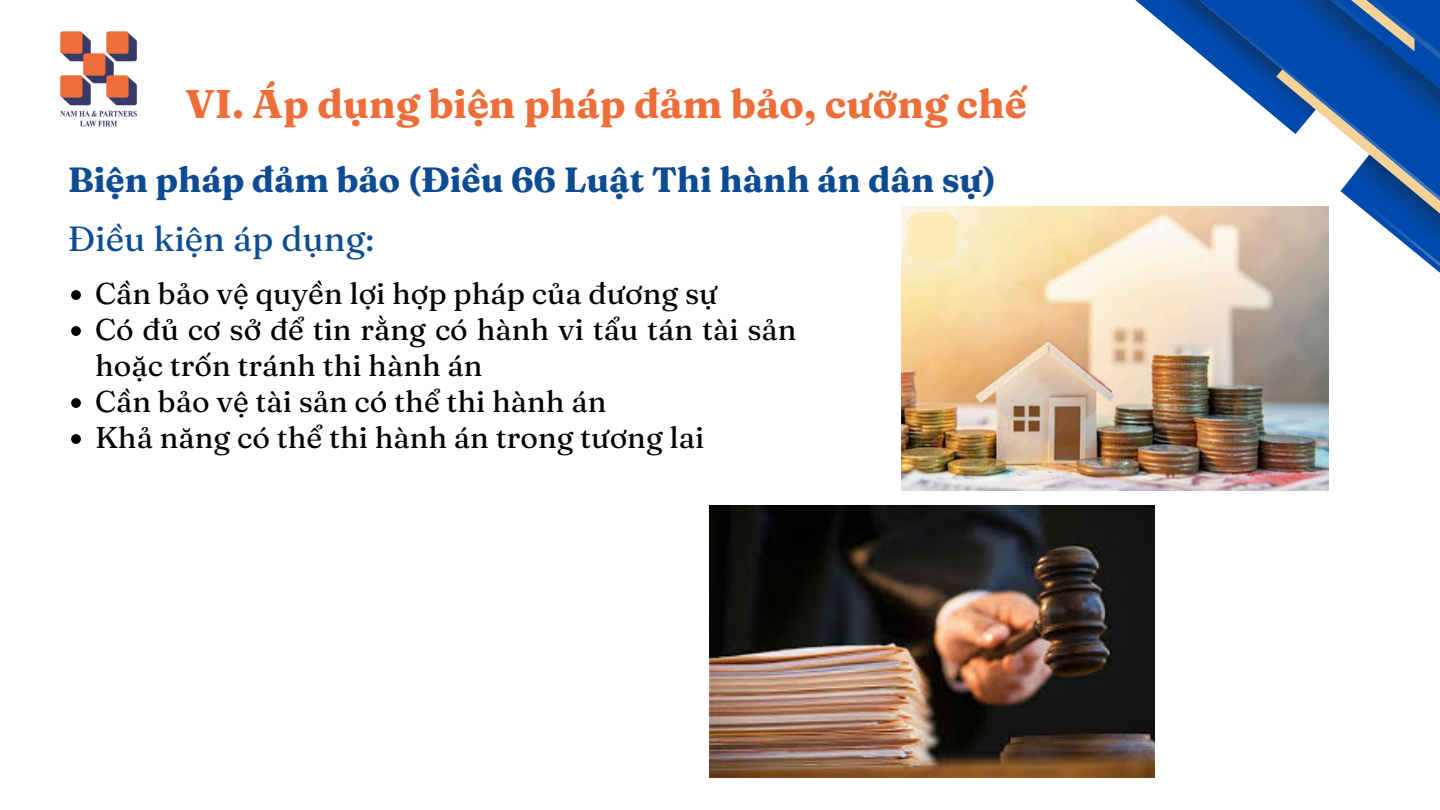
<style>
.page{position:relative;width:1440px;height:810px;background:#fff}
.page>*{position:absolute;margin:0;border:0;box-sizing:border-box;transform-origin:0 0}
.t1{font:700 40px "Fraunces 9 pt";color:#ed6e38}
.t2{font:700 35px "Fraunces 9 pt";color:#0d4c93}
.t3{font:35px "Fraunces 9 pt";color:#0d4c93}
.t4{font:30px/36px "Fraunces 9 pt";color:#000}
</style>
<div class="page">
<svg style="left:1135px;top:0;width:305px;height:273px"></svg>
<img style="left:60px;top:31px;width:77px;height:96px">
<img style="left:710px;top:506px;width:445px;height:272px">
<img style="left:901px;top:206px;width:427px;height:284px">
<div style="left:908px;top:212px;width:48px;height:49px;background:#fcecb9;border-radius:12px"></div>
<svg style="left:71px;top:290px;width:10px;height:10px"></svg>
<svg style="left:71px;top:326px;width:10px;height:10px"></svg>
<svg style="left:71px;top:398px;width:10px;height:10px"></svg>
<svg style="left:71px;top:434px;width:10px;height:10px"></svg>
<p class="t1" style="left:185px;top:78px;width:843px">VI. Áp dụng biện pháp đảm bảo, cưỡng chế</p>
<p class="t2" style="left:68px;top:158px;width:930px">Biện pháp đảm bảo (Điều 66 Luật Thi hành án dân sự)</p>
<p class="t3" style="left:68px;top:217px;width:308px">Điều kiện áp dụng:</p>
<h1 class="t4" style="left:95px;top:276px;width:624px">Cần bảo vệ quyền lợi hợp pháp của đương sự</h1>
<p class="t4" style="left:95px;top:312px;width:703px">Có đủ cơ sở để tin rằng có hành vi tẩu tán tài sản hoặc trốn tránh thi hành án</p>
<p class="t4" style="left:95px;top:384px;width:513px">Cần bảo vệ tài sản có thể thi hành án</p>
<p class="t4" style="left:95px;top:420px;width:611px">Khả năng có thể thi hành án trong tương lai</p>
</div>
